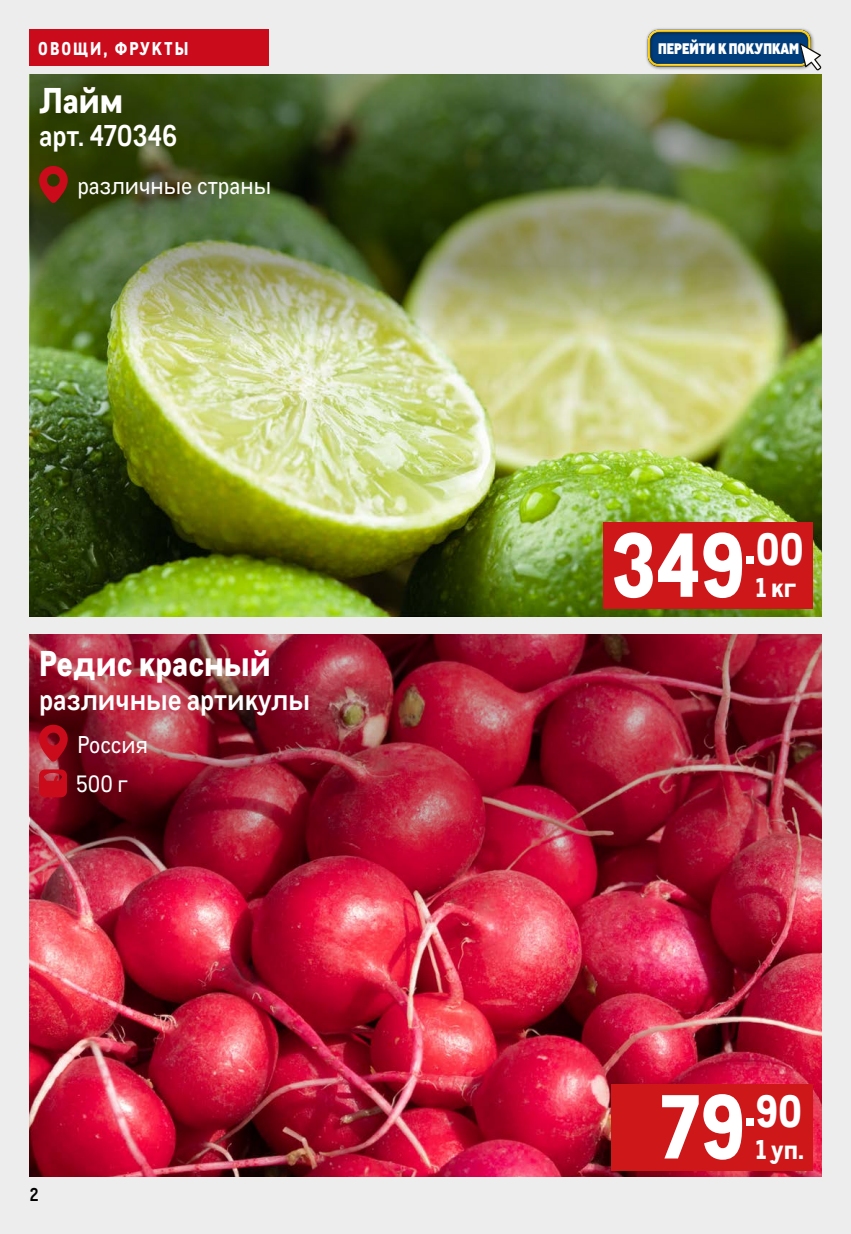
<style>
.page{position:relative;width:851px;height:1234px;background:#fff}
.page>*{position:absolute;margin:0;border:0;box-sizing:border-box;transform-origin:0 0}
.t1{font:800 88.2px "CA Metro";color:#fff}
.t2{font:800 34.8px "CA Metro";color:#fff}
.t3{font:700 29.25px "CA Metro";color:#fff}
.t4{font:800 26.4px "CA Metro";color:#fff}
.t5{font:23.7px "CA Metro";color:#fff}
.t6{font:22.95px "CA Metro";color:#fff}
.t7{font:800 18px "CA Metro";letter-spacing:.11em;color:#fff}
.t8{font:700 18px "CA Metro";color:#000}
.t9{font:900 14.85px "CA Metro";color:#fff}
</style>
<div class="page">
<div style="left:0;top:0;width:850px;height:1233px;background:#ededed"></div>
<div style="left:30px;top:30px;width:239px;height:36px;background:#c90b1c"></div>
<div style="left:645px;top:27px;width:169px;height:43px;background:#000;opacity:.54"></div>
<div style="left:640px;top:22px;width:175px;height:44px;background:#fff;opacity:.75"></div>
<div style="left:643px;top:31px;width:175px;height:36px;background:#000;opacity:.75"></div>
<svg style="left:799px;top:43px;width:22px;height:27px"></svg>
<img style="left:30px;top:913px;width:791px;height:263px">
<img style="left:30px;top:354px;width:791px;height:262px">
<div style="left:611px;top:1083px;width:201px;height:86px;background:#cd1719"></div>
<div style="left:603px;top:522px;width:209px;height:86px;background:#cd1719"></div>
<img style="left:30px;top:634px;width:791px;height:279px">
<img style="left:30px;top:74px;width:791px;height:280px">
<svg style="left:39px;top:723px;width:29px;height:38px"></svg>
<svg style="left:39px;top:769px;width:28px;height:28px"></svg>
<svg style="left:39px;top:165px;width:29px;height:38px"></svg>
<p class="t7" style="left:38px;top:34px;width:151px">ОВОЩИ, ФРУКТЫ</p>
<p class="t9" style="left:658px;top:36px;width:143px">ПЕРЕЙТИ К ПОКУПКАМ</p>
<p class="t2" style="left:39px;top:71px;width:86px">Лайм</p>
<p class="t3" style="left:39px;top:113px;width:139px">арт. 470346</p>
<p class="t5" style="left:77px;top:169px;width:195px">различные страны</p>
<p class="t2" style="left:39px;top:634px;width:233px">Редис красный</p>
<p class="t3" style="left:39px;top:676px;width:272px">различные артикулы</p>
<p class="t5" style="left:77px;top:727px;width:72px">Россия</p>
<p class="t6" style="left:76px;top:768px;width:53px">500 г</p>
<p class="t8" style="left:30px;top:1180px;width:10px">2</p>
<h1 class="t1" style="left:611px;top:492px;width:194px">349<sup>.</sup><sup>00</sup></h1>
<p class="t4" style="left:755px;top:565px;width:42px">1 кг</p>
<h1 class="t1" style="left:660px;top:1053px;width:144px">79<sup>.</sup><sup>90</sup></h1>
<p class="t4" style="left:755px;top:1126px;width:50px">1 уп.</p>
</div>
